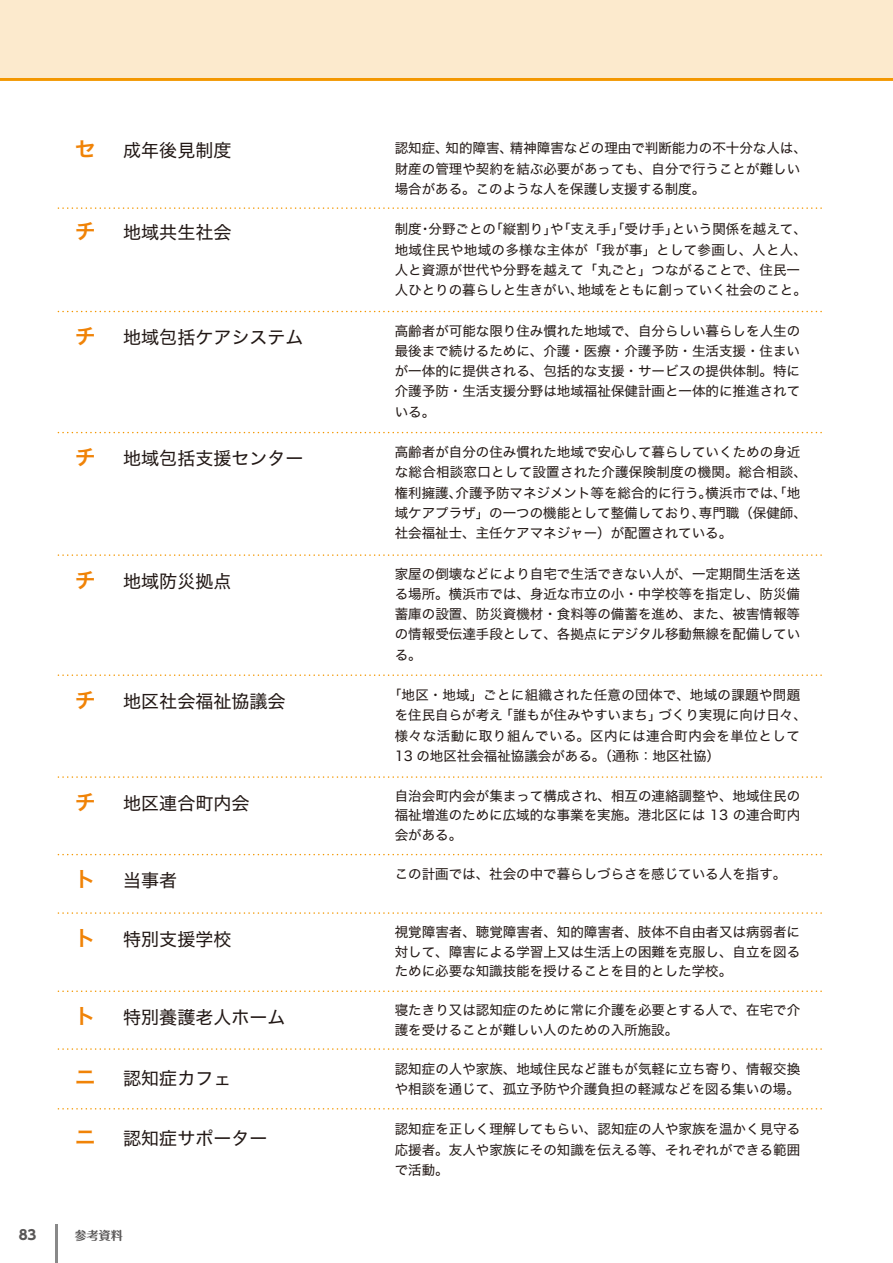
<style>
.page{position:relative;width:893px;height:1263px;background:#fff}
.page>*{position:absolute;margin:0;border:0;box-sizing:border-box;transform-origin:0 0}
.t1{font:21px "Hira Kaku Std N W6";color:#f08307}
.t2{font:18px "Hira Kaku Std N W4";color:#221815}
.t3{font:13.5px/20.2px "Hira Kaku Std N W4";color:#221815}
.t4{font:13.5px/20.2px "Hira Kaku Std N W4";letter-spacing:.025em;color:#221815}
.t5{font:700 13.5px "UD Shin Go Pro";color:#595757}
.t6{font:700 12px "Maru Fo Pro";color:#595757}
</style>
<div class="page">
<div style="left:0;top:0;width:893px;height:46px;background:#fceacd"></div>
<svg style="left:0;top:46px;width:893px;height:35px;background:#fbe3bb"></svg>
<hr style="left:55px;top:1225px;width:2px;height:38px;background:#898989">
<svg style="left:58px;top:311px;width:764px;height:1px"></svg>
<svg style="left:58px;top:207px;width:764px;height:2px"></svg>
<svg style="left:58px;top:432px;width:764px;height:1px"></svg>
<svg style="left:58px;top:554px;width:764px;height:2px"></svg>
<svg style="left:58px;top:674px;width:764px;height:2px"></svg>
<svg style="left:58px;top:776px;width:764px;height:2px"></svg>
<svg style="left:58px;top:854px;width:764px;height:1px"></svg>
<svg style="left:58px;top:912px;width:764px;height:2px"></svg>
<svg style="left:58px;top:990px;width:764px;height:2px"></svg>
<svg style="left:58px;top:1048px;width:764px;height:2px"></svg>
<svg style="left:58px;top:1108px;width:764px;height:1px"></svg>
<h1 class="t1" style="left:75px;top:133px;width:22px">セ</h1>
<h2 class="t2" style="left:123px;top:137px;width:109px">成年後見制度</h2>
<h1 class="t1" style="left:75px;top:215px;width:22px">チ</h1>
<h2 class="t2" style="left:123px;top:219px;width:109px">地域共生社会</h2>
<h1 class="t1" style="left:75px;top:320px;width:22px">チ</h1>
<h2 class="t2" style="left:123px;top:324px;width:181px">地域包括ケアシステム</h2>
<h1 class="t1" style="left:75px;top:441px;width:22px">チ</h1>
<h2 class="t2" style="left:123px;top:445px;width:181px">地域包括支援センター</h2>
<h1 class="t1" style="left:75px;top:564px;width:22px">チ</h1>
<h2 class="t2" style="left:123px;top:567px;width:109px">地域防災拠点</h2>
<h1 class="t1" style="left:75px;top:684px;width:22px">チ</h1>
<h2 class="t2" style="left:123px;top:687px;width:163px">地区社会福祉協議会</h2>
<h1 class="t1" style="left:75px;top:785px;width:22px">チ</h1>
<h2 class="t2" style="left:123px;top:789px;width:127px">地区連合町内会</h2>
<h1 class="t1" style="left:75px;top:863px;width:22px">ト</h1>
<h2 class="t2" style="left:123px;top:867px;width:55px">当事者</h2>
<h1 class="t1" style="left:75px;top:921px;width:22px">ト</h1>
<h2 class="t2" style="left:123px;top:925px;width:109px">特別支援学校</h2>
<h1 class="t1" style="left:75px;top:1000px;width:22px">ト</h1>
<h2 class="t2" style="left:123px;top:1003px;width:163px">特別養護老人ホーム</h2>
<h1 class="t1" style="left:75px;top:1061px;width:22px">ニ</h1>
<h1 class="t1" style="left:75px;top:1120px;width:22px">ニ</h1>
<h2 class="t2" style="left:123px;top:1064px;width:109px">認知症カフェ</h2>
<h2 class="t2" style="left:123px;top:1124px;width:145px">認知症サポーター</h2>
<p class="t5" style="left:19px;top:1223px;width:19px">83</p>
<p class="t6" style="left:75px;top:1225px;width:49px">参考資料</p>
<p class="t3" style="left:395px;top:138px;width:414px">認知症、知的障害、精神障害などの理由で判断能力の不十分な人は、財産の管理や契約を結ぶ必要があっても、自分で行うことが難しい場合がある。このような人を保護し支援する制度。</p>
<p class="t3" style="left:395px;top:219px;width:414px">制度・分野ごとの「縦割り」や「支え手」「受け手」という関係を越えて、地域住民や地域の多様な主体が「我が事」として参画し、人と人、人と資源が世代や分野を越えて「丸ごと」つながることで、住民一人ひとりの暮らしと生きがい、地域をともに創っていく社会のこと。</p>
<p class="t3" style="left:395px;top:320px;width:407px;text-align:justify">高齢者が可能な限り住み慣れた地域で、自分らしい暮らしを人生の最後まで続けるために、介護・医療・介護予防・生活支援・住まいが一体的に提供される、包括的な支援・サービスの提供体制。特に介護予防・生活支援分野は地域福祉保健計画と一体的に推進されている。</p>
<p class="t3" style="left:395px;top:442px;width:414px">高齢者が自分の住み慣れた地域で安心して暮らしていくための身近な総合相談窓口として設置された介護保険制度の機関。総合相談、権利擁護、介護予防マネジメント等を総合的に行う。横浜市では、「地域ケアプラザ」の一つの機能として整備しており、専門職（保健師、社会福祉士、主任ケアマネジャー）が配置されている。</p>
<p class="t3" style="left:395px;top:563px;width:407px;text-align:justify">家屋の倒壊などにより自宅で生活できない人が、一定期間生活を送る場所。横浜市では、身近な市立の小・中学校等を指定し、防災備蓄庫の設置、防災資機材・食料等の備蓄を進め、また、被害情報等の情報受伝達手段として、各拠点にデジタル移動無線を配備している。</p>
<p class="t4" style="left:395px;top:685px;width:414px;text-indent:-7px">「地区・地域」ごとに組織された任意の団体で、地域の課題や問題を住民自らが考え「誰もが住みやすいまち」づくり実現に向け日々、様々な活動に取り組んでいる。区内には連合町内会を単位として13 の地区社会福祉協議会がある。（通称：地区社協）</p>
<p class="t3" style="left:395px;top:786px;width:407px;line-height:19.5px;text-align:justify">自治会町内会が集まって構成され、相互の連絡調整や、地域住民の福祉増進のために広域的な事業を実施。港北区には 13 の連合町内会がある。</p>
<p class="t3" style="left:395px;top:863px;width:393px">この計画では、社会の中で暮らしづらさを感じている人を指す。</p>
<p class="t3" style="left:395px;top:922px;width:407px;line-height:19.5px;text-align:justify">視覚障害者、聴覚障害者、知的障害者、肢体不自由者又は病弱者に対して、障害による学習上又は生活上の困難を克服し、自立を図るために必要な知識技能を授けることを目的とした学校。</p>
<p class="t3" style="left:395px;top:1000px;width:407px;line-height:19.5px">寝たきり又は認知症のために常に介護を必要とする人で、在宅で介護を受けることが難しい人のための入所施設。</p>
<p class="t3" style="left:395px;top:1058px;width:407px">認知症の人や家族、地域住民など誰もが気軽に立ち寄り、情報交換や相談を通じて、孤立予防や介護負担の軽減などを図る集いの場。</p>
<p class="t3" style="left:395px;top:1119px;width:407px;text-align:justify">認知症を正しく理解してもらい、認知症の人や家族を温かく見守る応援者。友人や家族にその知識を伝える等、それぞれができる範囲で活動。</p>
</div>
